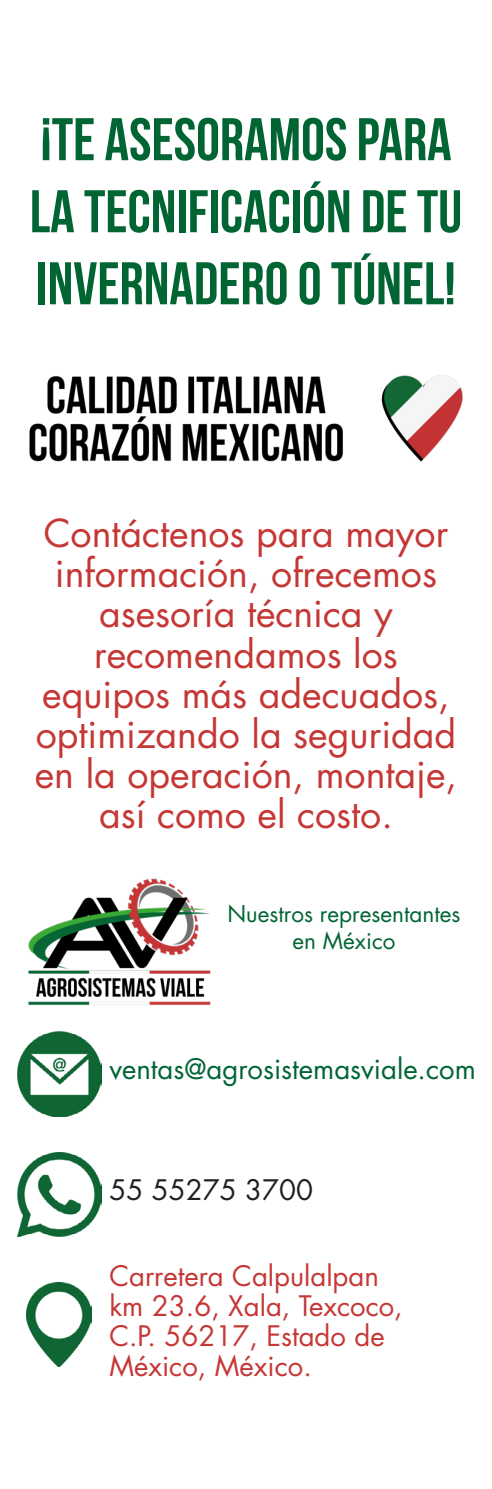
<style>
.page{position:relative;width:492px;height:1489px;background:#fff}
.page>*{position:absolute;margin:0;border:0;box-sizing:border-box;transform-origin:0 0}
.t1{font:60px/72px "Bebas Neue";color:#006533}
.t2{font:37.5px/40px "Futura Std";color:#c53735;text-align:center}
.t3{font:27.5px/30px "Futura Std";color:#c53735}
.t4{font:27.5px "Futura Std";color:#006533}
.t5{font:27.5px "Futura Std";color:#212020}
.t6{font:22.5px/27px "Futura Std";color:#006533;text-align:center}
</style>
<div class="page">
<img style="left:29px;top:375px;width:434px;height:87px">
<img style="left:17px;top:1031px;width:85px;height:84px">
<img style="left:17px;top:1152px;width:85px;height:84px">
<img style="left:27px;top:1282px;width:65px;height:83px">
<img style="left:28px;top:878px;width:183px;height:128px">
<h1 class="t1" style="left:30px;top:103px;width:433px">¡TE ASESORAMOS PARA<br>LA TECNIFICACIÓN DE TU<br>INVERNADERO O TÚNEL!</h1>
<p class="t2" style="left:35px;top:514px;width:423px">Contáctenos para mayor información, ofrecemos asesoría técnica y recomendamos los equipos más adecuados, optimizando la seguridad en la operación, montaje, así como el costo.</p>
<p class="t6" style="left:227px;top:900px;width:234px">Nuestros representantes en México</p>
<p class="t4" style="left:109px;top:1051px;width:367px">ventas@agrosistemasviale.com</p>
<p class="t5" style="left:109px;top:1172px;width:205px">55 55275 3700</p>
<p class="t3" style="left:109px;top:1260px;width:294px">Carretera Calpulalpan km 23.6, Xala, Texcoco,<br>C.P. 56217, Estado de<br>México, México.</p>
</div>
